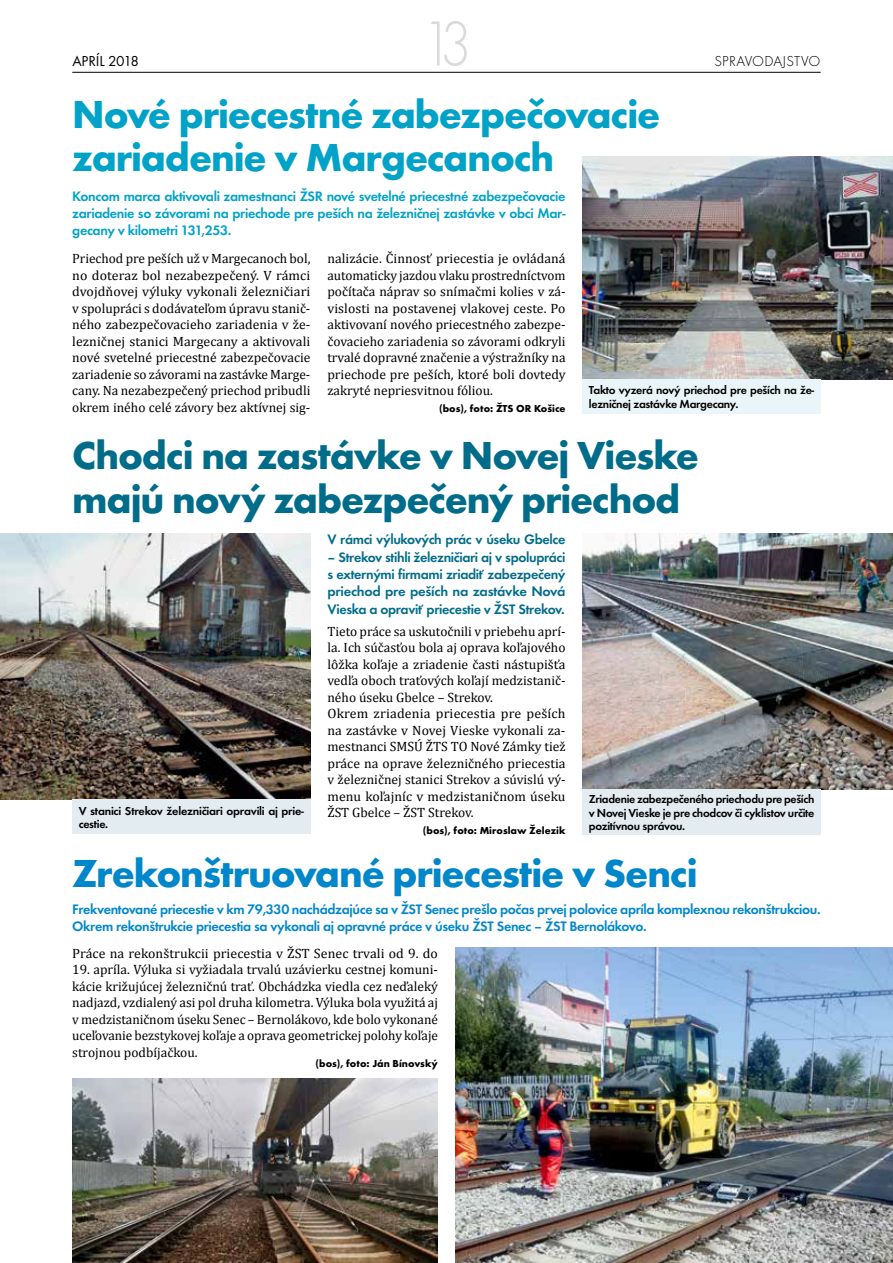
<style>
.page{position:relative;width:893px;height:1263px;background:#fff}
.page>*{position:absolute;margin:0;border:0;box-sizing:border-box;transform-origin:0 0}
.t1{font:66px "Futura TOT Ligh";color:#d9dadb;scale:.9 1}
.t2{font:700 40.5px/43.5px "Futura TOT";letter-spacing:-.03em;color:#006c89}
.t3{font:700 40.5px/43.5px "Futura TOT";letter-spacing:-.03em;color:#00a2c7}
.t4{font:700 40.5px "Futura TOT";letter-spacing:-.03em;color:#0086cb}
.t5{font:15px "Futura TOT Ligh";letter-spacing:.01em;color:#000}
.t6{font:15px "Futura TOT";letter-spacing:-.005em;color:#000}
.t7{font:600 14.25px/17.2px "Futura TOT";letter-spacing:-.025em;color:#0086cb}
.t8{font:600 14.25px/17.2px "Futura TOT";letter-spacing:-.025em;color:#006c89;text-align:justify}
.t9{font:600 14.25px/17.2px "Futura TOT";letter-spacing:-.025em;color:#00a2c7;text-align:justify}
.t10{font:13.5px/16.5px "Cambria";color:#000;text-align:justify}
.t11{font:600 12px/13.5px "Futura TOT";letter-spacing:-.025em;color:#000}
.t12{font:700 10.5px "Futura TOT";color:#000}
</style>
<div class="page">
<hr style="left:72px;top:72px;width:749px;height:1px;background:#000">
<img style="left:583px;top:156px;width:310px;height:224px">
<img style="left:583px;top:534px;width:310px;height:255px">
<img style="left:0;top:534px;width:310px;height:266px">
<img style="left:455px;top:947px;width:438px;height:316px">
<img style="left:72px;top:1079px;width:366px;height:184px">
<div style="left:72px;top:800px;width:238px;height:34px;background:#e2ecf1"></div>
<div style="left:583px;top:789px;width:238px;height:46px;background:#e2ecf1"></div>
<div style="left:583px;top:380px;width:238px;height:34px;background:#e9f5f8"></div>
<p class="t6" style="left:72px;top:52px;width:68px">APRÍL 2018</p>
<h1 class="t1" style="left:421px;top:6px;width:58px">13</h1>
<h2 class="t3" style="left:72px;top:91px;width:590px">Nové priecestné zabezpečovacie zariadenie v Margecanoch</h2>
<p class="t9" style="left:72px;top:187px;width:495px">Koncom marca aktivovali zamestnanci ŽSR nové svetelné priecestné zabezpečovacie zariadenie so závorami na priechode pre peších na železničnej zastávke v obci Mar&shy;gecany v kilometri 131,253.</p>
<p class="t5" style="left:714px;top:52px;width:108px">SPRAVODAJSTVO</p>
<p class="t10" style="left:72px;top:250px;width:240px">Priechod pre peších už v Margecanoch bol, no doteraz bol nezabezpečený. V rámci dvojdňovej výluky vykonali železničiari v spolupráci s dodávateľom úpravu stanič&shy;ného zabezpečovacieho zariadenia v že&shy;lezničnej stanici Margecany a aktivovali nové svetelné priecestné zabezpečovacie zariadenie so závorami na zastávke Marge&shy;cany. Na nezabezpečený priechod pribudli okrem iného celé závory bez aktívnej sig-</p>
<p class="t10" style="left:327px;top:250px;width:240px">nalizácie. Činnosť priecestia je ovládaná automaticky jazdou vlaku prostredníctvom počítača náprav so snímačmi kolies v zá&shy;vislosti na postavenej vlakovej ceste. Po aktivovaní nového priecestného zabezpe&shy;čovacieho zariadenia so závorami odkryli trvalé dopravné značenie a výstražníky na priechode pre peších, ktoré boli dovtedy zakryté nepriesvitnou fóliou.</p>
<p class="t12" style="left:439px;top:402px;width:128px">(bos), foto: ŽTS OR Košice</p>
<p class="t11" style="left:589px;top:384px;width:227px">Takto vyzerá nový priechod pre peších na že&shy;lezničnej zastávke Margecany.</p>
<h2 class="t2" style="left:72px;top:433px;width:628px">Chodci na zastávke v Novej Vieske majú nový zabezpečený priechod</h2>
<p class="t8" style="left:327px;top:531px;width:240px">V rámci výlukových prác v úseku Gbelce</p>
<p class="t8" style="left:327px;top:548px;width:240px">– Strekov stihli železničiari aj v spolupráci s externými firmami zriadiť zabezpečený priechod pre peších na zastávke Nová Vieska a opraviť priecestie v ŽST Strekov.</p>
<p class="t10" style="left:327px;top:623px;width:240px;text-align:left">Tieto práce sa uskutočnili v priebehu aprí&shy;la. Ich súčasťou bola aj oprava koľajového lôžka koľaje a zriadenie časti nástupišťa vedľa oboch traťových koľají medzistanič&shy;ného úseku Gbelce – Strekov.<br>Okrem zriadenia priecestia pre peších na zastávke v Novej Vieske vykonali za&shy;mestnanci SMSÚ ŽTS TO Nové Zámky tiež práce na oprave železničného priecestia v železničnej stanici Strekov a súvislú vý&shy;menu koľajníc v medzistaničnom úseku ŽST Gbelce – ŽST Strekov.</p>
<p class="t12" style="left:423px;top:824px;width:144px">(bos), foto: Miroslaw Železik</p>
<h2 class="t4" style="left:72px;top:848px;width:627px">Zrekonštruované priecestie v Senci</h2>
<p class="t11" style="left:79px;top:804px;width:227px">V stanici Strekov železničiari opravili aj prie&shy;cestie.</p>
<p class="t11" style="left:589px;top:792px;width:227px;text-align:justify">Zriadenie zabezpečeného priechodu pre peších v Novej Vieske je pre chodcov či cyklistov určite pozitívnou správou.</p>
<p class="t7" style="left:72px;top:900px;width:750px">Frekventované priecestie v km 79,330 nachádzajúce sa v ŽST Senec prešlo počas prvej polovice apríla komplexnou rekonštrukciou.<br>Okrem rekonštrukcie priecestia sa vykonali aj opravné práce v úseku ŽST Senec – ŽST Bernolákovo.</p>
<p class="t10" style="left:72px;top:945px;width:367px">Práce na rekonštrukcii priecestia v ŽST Senec trvali od 9. do</p>
<p class="t10" style="left:72px;top:961px;width:367px">19. apríla. Výluka si vyžiadala trvalú uzávierku cestnej komuni&shy;kácie križujúcej železničnú trať. Obchádzka viedla cez neďaleký nadjazd, vzdialený asi pol druha kilometra. Výluka bola využitá aj v medzistaničnom úseku Senec – Bernolákovo, kde bolo vykonané uceľovanie bezstykovej koľaje a oprava geometrickej polohy koľaje strojnou podbíjačkou.</p>
<p class="t12" style="left:316px;top:1057px;width:124px">(bos), foto: Ján Bínovský</p>
</div>
